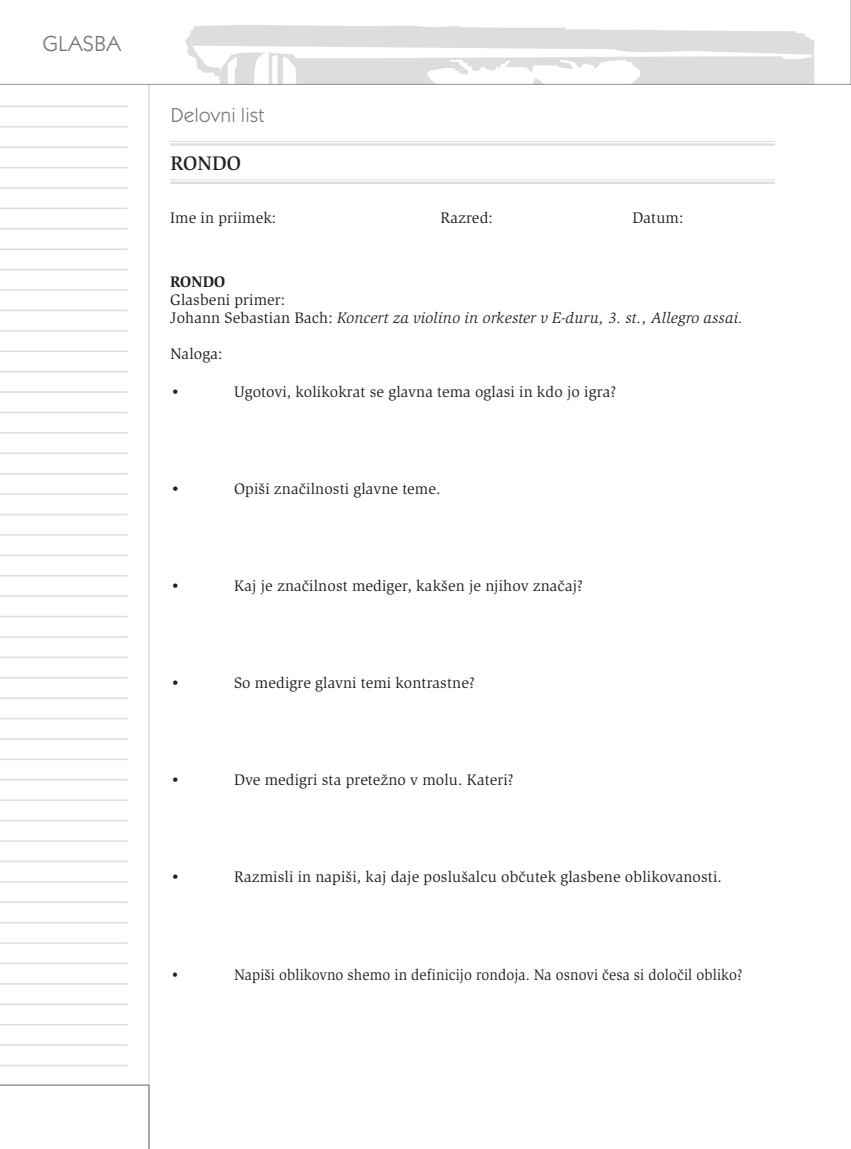
<style>
.page{position:relative;width:851px;height:1149px;background:#fff}
.page>*{position:absolute;margin:0;border:0;box-sizing:border-box;transform-origin:0 0}
.t1{font:22.5px "Kabel Itc TEE";color:#76787b}
.t2{font:21px "Kabel Itc TEE";color:#76787b}
.t3{font:500 20.25px "Slimbach Itc TEE";letter-spacing:.01em;color:#231f20}
.t4{font:15.75px "Slimbach Itc TEE";letter-spacing:.01em;color:#231f20}
.t5{font:italic 15.75px/18px "Slimbach Itc TEE";letter-spacing:.01em;color:#231f20}
.t6{font:15.75px "Slimbach Itc TEE";letter-spacing:.01em;color:#231f20;scale:.94 1}
.t7{font:700 15.75px "Slimbach Itc TEE";letter-spacing:.01em;color:#231f20}
.s1{font-style:normal}
</style>
<div class="page">
<svg style="left:0;top:85px;width:150px;height:999px"></svg>
<svg style="left:0;top:25px;width:850px;height:60px"></svg>
<svg style="left:0;top:1084px;width:150px;height:64px"></svg>
<hr style="left:0;top:106px;width:128px;height:1px;background:#dcdddf">
<hr style="left:0;top:126px;width:128px;height:1px;background:#dcdddf">
<hr style="left:0;top:146px;width:128px;height:2px;background:#dcdddf">
<hr style="left:0;top:167px;width:128px;height:1px;background:#dcdddf">
<hr style="left:0;top:187px;width:128px;height:2px;background:#dcdddf">
<hr style="left:0;top:207px;width:128px;height:2px;background:#dcdddf">
<hr style="left:0;top:228px;width:128px;height:1px;background:#dcdddf">
<hr style="left:0;top:248px;width:128px;height:2px;background:#dcdddf">
<hr style="left:0;top:269px;width:128px;height:1px;background:#dcdddf">
<hr style="left:0;top:289px;width:128px;height:2px;background:#dcdddf">
<hr style="left:0;top:309px;width:128px;height:2px;background:#dcdddf">
<hr style="left:0;top:330px;width:128px;height:1px;background:#dcdddf">
<hr style="left:0;top:350px;width:128px;height:2px;background:#dcdddf">
<hr style="left:0;top:371px;width:128px;height:1px;background:#dcdddf">
<hr style="left:0;top:391px;width:128px;height:2px;background:#dcdddf">
<hr style="left:0;top:411px;width:128px;height:2px;background:#dcdddf">
<hr style="left:0;top:432px;width:128px;height:1px;background:#dcdddf">
<hr style="left:0;top:452px;width:128px;height:2px;background:#dcdddf">
<hr style="left:0;top:473px;width:128px;height:1px;background:#dcdddf">
<hr style="left:0;top:493px;width:128px;height:1px;background:#dcdddf">
<hr style="left:0;top:513px;width:128px;height:2px;background:#dcdddf">
<hr style="left:0;top:534px;width:128px;height:1px;background:#dcdddf">
<hr style="left:0;top:554px;width:128px;height:2px;background:#dcdddf">
<hr style="left:0;top:575px;width:128px;height:1px;background:#dcdddf">
<hr style="left:0;top:595px;width:128px;height:1px;background:#dcdddf">
<hr style="left:0;top:615px;width:128px;height:2px;background:#dcdddf">
<hr style="left:0;top:636px;width:128px;height:1px;background:#dcdddf">
<hr style="left:0;top:656px;width:128px;height:2px;background:#dcdddf">
<hr style="left:0;top:676px;width:128px;height:2px;background:#dcdddf">
<hr style="left:0;top:697px;width:128px;height:1px;background:#dcdddf">
<hr style="left:0;top:717px;width:128px;height:2px;background:#dcdddf">
<hr style="left:0;top:738px;width:128px;height:1px;background:#dcdddf">
<hr style="left:0;top:758px;width:128px;height:2px;background:#dcdddf">
<hr style="left:0;top:778px;width:128px;height:2px;background:#dcdddf">
<hr style="left:0;top:799px;width:128px;height:1px;background:#dcdddf">
<hr style="left:0;top:819px;width:128px;height:2px;background:#dcdddf">
<hr style="left:0;top:840px;width:128px;height:1px;background:#dcdddf">
<hr style="left:0;top:860px;width:128px;height:1px;background:#dcdddf">
<hr style="left:0;top:880px;width:128px;height:2px;background:#dcdddf">
<hr style="left:0;top:901px;width:128px;height:1px;background:#dcdddf">
<hr style="left:0;top:921px;width:128px;height:2px;background:#dcdddf">
<hr style="left:0;top:942px;width:128px;height:1px;background:#dcdddf">
<hr style="left:0;top:962px;width:128px;height:1px;background:#dcdddf">
<hr style="left:0;top:982px;width:128px;height:2px;background:#dcdddf">
<hr style="left:0;top:1003px;width:128px;height:1px;background:#dcdddf">
<hr style="left:0;top:1023px;width:128px;height:2px;background:#dcdddf">
<hr style="left:0;top:1043px;width:128px;height:2px;background:#dcdddf">
<hr style="left:0;top:1064px;width:128px;height:1px;background:#dcdddf">
<hr style="left:170px;top:141px;width:605px;height:1px;background:#dcdddf">
<hr style="left:170px;top:143px;width:605px;height:3px;background:#dcdddf">
<hr style="left:170px;top:179px;width:605px;height:1px;background:#dcdddf">
<hr style="left:170px;top:182px;width:605px;height:2px;background:#dcdddf">
<h1 class="t1" style="left:43px;top:32px;width:80px">GLASBA</h1>
<h2 class="t2" style="left:170px;top:104px;width:96px">Delovni list</h2>
<p class="t3" style="left:170px;top:151px;width:72px">RONDO</p>
<p class="t4" style="left:170px;top:209px;width:108px">Ime in priimek:</p>
<p class="t4" style="left:440px;top:209px;width:54px">Razred:</p>
<p class="t4" style="left:632px;top:209px;width:52px">Datum:</p>
<p class="t7" style="left:170px;top:272px;width:56px">RONDO</p>
<p class="t5" style="left:170px;top:291px;width:574px"><span class="s1">Glasbeni primer:<br>Johann Sebastian Bach:</span> Koncert za violino in orkester v E-duru, 3. st., Allegro assai.</p>
<p class="t4" style="left:170px;top:345px;width:54px">Naloga:</p>
<p class="t4" style="left:170px;top:382px;width:12px">•</p>
<p class="t4" style="left:234px;top:382px;width:384px">Ugotovi, kolikokrat se glavna tema oglasi in kdo jo igra?</p>
<p class="t4" style="left:170px;top:479px;width:12px">•</p>
<p class="t4" style="left:234px;top:479px;width:208px">Opiši značilnosti glavne teme.</p>
<p class="t4" style="left:170px;top:576px;width:12px">•</p>
<p class="t4" style="left:234px;top:576px;width:351px">Kaj je značilnost mediger, kakšen je njihov značaj?</p>
<p class="t4" style="left:170px;top:673px;width:12px">•</p>
<p class="t4" style="left:234px;top:673px;width:242px">So medigre glavni temi kontrastne?</p>
<p class="t4" style="left:170px;top:770px;width:12px">•</p>
<p class="t4" style="left:234px;top:770px;width:281px">Dve medigri sta pretežno v molu. Kateri?</p>
<p class="t4" style="left:170px;top:867px;width:12px">•</p>
<p class="t4" style="left:234px;top:867px;width:489px">Razmisli in napiši, kaj daje poslušalcu občutek glasbene oblikovanosti.</p>
<p class="t6" style="left:170px;top:964px;width:12px">•</p>
<p class="t6" style="left:234px;top:964px;width:542px">Napiši oblikovno shemo in definicijo rondoja. Na osnovi česa si določil obliko?</p>
</div>
